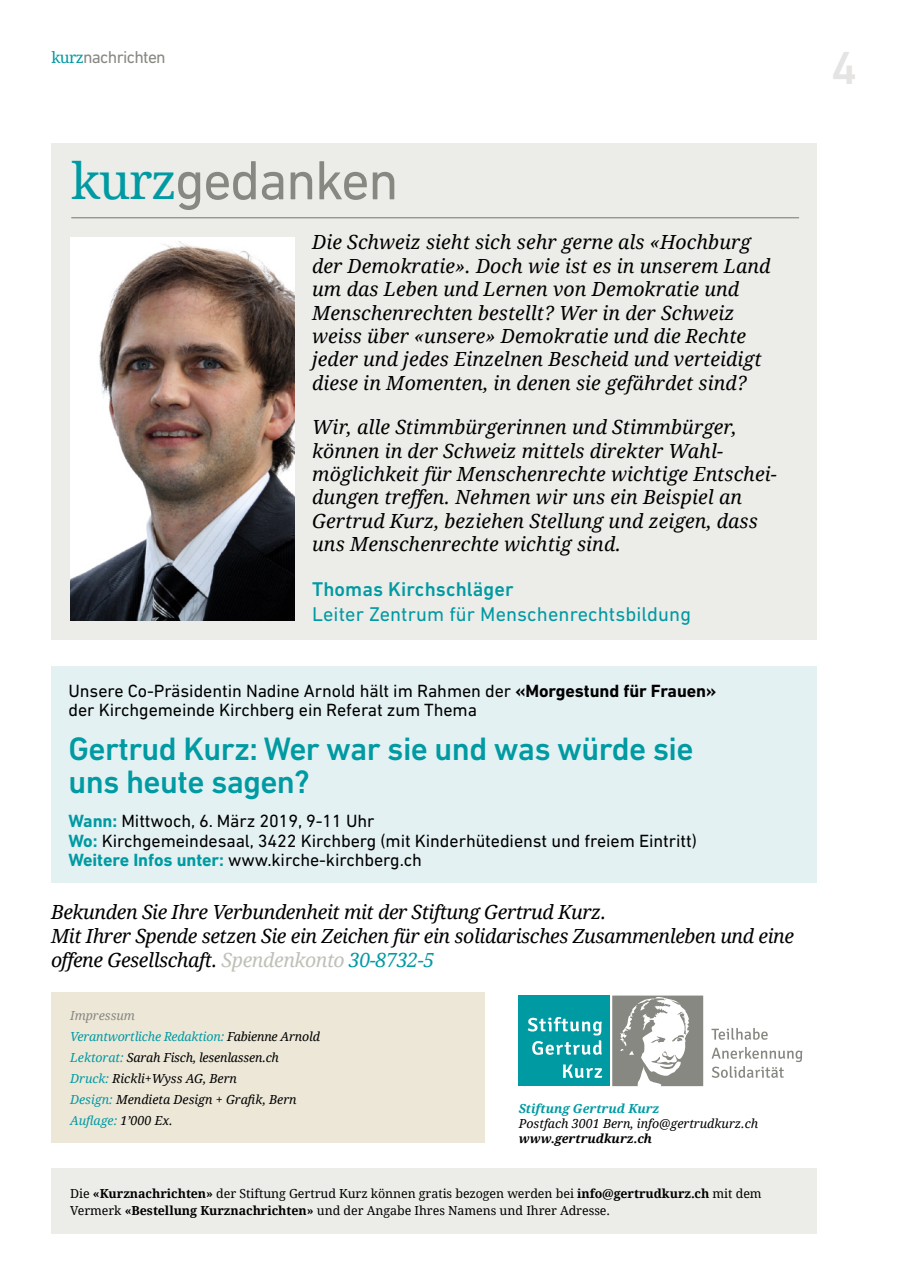
<style>
.page{position:relative;width:910px;height:1280px;background:#fff}
.page>*{position:absolute;margin:0;border:0;box-sizing:border-box;transform-origin:0 0}
.t1{font:56.1px "DIN Next LT Pro";letter-spacing:-.03em;color:#888882}
.t2{font:500 47.25px "DIN Next LT Pro";color:#e5e4e3}
.t3{font:500 33px/33px "DIN Next LT Pro";letter-spacing:-.02em;color:#009aa2}
.t4{font:20.25px "DIN Next LT Pro";letter-spacing:.005em;color:#009aa2}
.t5{font:500 20.25px "DIN Next LT Pro";letter-spacing:.005em;color:#009aa2}
.t6{font:italic 19.5px/23.4px "Droid Serif";letter-spacing:.005em;color:#000}
.t7{font:italic 19.5px/24px "Droid Serif";letter-spacing:-.02em;color:#000}
.t8{font:18px/19.5px "DIN Next LT Pro";letter-spacing:-.005em;color:#000}
.t9{font:17.55px "DIN Next LT Pro";letter-spacing:-.04em;color:#888882}
.t10{font:italic 12.45px/21px "Droid Serif";color:#000}
.t11{font:12.45px/16.5px "Droid Serif";letter-spacing:-.005em;color:#000}
.t12{font:italic 700 12.45px "Droid Serif";color:#009aa2}
.t13{font:italic 700 12.45px "Droid Serif";color:#000}
.s1{font-family:"Droid Serif";font-size:15.6px;color:#009aa2}
.s2{font-family:"Droid Serif";font-size:49.8px;color:#009aa2}
.s3{font-weight:700}
.s4{font-weight:700;color:#009aa2}
.s5{color:#bfc1b7}
.s6{color:#009aa2}
.s7{color:#888882}
</style>
<div class="page">
<div style="left:51px;top:144px;width:765px;height:495px;background:#ecece9"></div>
<hr style="left:71px;top:217px;width:728px;height:1px;background:#888882">
<div style="left:51px;top:992px;width:433px;height:151px;background:#ede7d8"></div>
<div style="left:51px;top:666px;width:765px;height:216px;background:#e4f1f3"></div>
<svg style="left:612px;top:995px;width:91px;height:91px"></svg>
<div style="left:519px;top:995px;width:91px;height:91px;background:#009aa2"></div>
<svg style="left:528px;top:1017px;width:74px;height:38px"></svg>
<svg style="left:563px;top:1064px;width:39px;height:14px"></svg>
<svg style="left:711px;top:1028px;width:57px;height:12px"></svg>
<svg style="left:712px;top:1047px;width:90px;height:31px"></svg>
<img style="left:71px;top:238px;width:223px;height:383px">
<div style="left:51px;top:1168px;width:765px;height:66px;background:#ecece9"></div>
<p class="t9" style="left:51px;top:47px;width:116px"><span class="s1">kurz</span>nachrichten</p>
<h2 class="t2" style="left:831px;top:40px;width:27px">4</h2>
<h1 class="t1" style="left:71px;top:148px;width:329px"><span class="s2">kurz</span>gedanken</h1>
<p class="t6" style="left:312px;top:231px;width:460px">Die Schweiz sieht sich sehr gerne als «Hochburg der Demokratie». Doch wie ist es in unserem Land um das Leben und Lernen von Demokratie und Menschenrechten bestellt? Wer in der Schweiz weiss über «unsere» Demokratie und die Rechte jeder und jedes Einzelnen Bescheid und verteidigt diese in Momenten, in denen sie gefährdet sind?</p>
<p class="t6" style="left:312px;top:416px;width:466px">Wir, alle Stimmbürgerinnen und Stimmbürger, können in der Schweiz mittels direkter Wahl&shy;möglichkeit für Menschenrechte wichtige Entschei&shy;dungen treffen. Nehmen wir uns ein Beispiel an Gertrud Kurz, beziehen Stellung und zeigen, dass uns Menschenrechte wichtig sind.</p>
<p class="t5" style="left:312px;top:578px;width:203px">Thomas Kirchschläger</p>
<p class="t4" style="left:312px;top:602px;width:380px">Leiter Zentrum für Menschenrechtsbildung</p>
<p class="t8" style="left:69px;top:680px;width:649px">Unsere Co-Präsidentin Nadine Arnold hält im Rahmen der <span class="s3">«Morgestund für Frauen» </span>der Kirchgemeinde Kirchberg ein Referat zum Thema</p>
<h3 class="t3" style="left:69px;top:732px;width:626px">Gertrud Kurz: Wer war sie und was würde sie uns heute sagen?</h3>
<p class="t8" style="left:69px;top:811px;width:630px"><span class="s4">Wann:</span> Mittwoch, 6. März 2019, 9-11 Uhr<br><span class="s4">Wo:</span> Kirchgemeindesaal, 3422 Kirchberg (mit Kinderhütedienst und freiem Eintritt)<br><span class="s4">Weitere Infos unter:</span> www.kirche-kirchberg.ch</p>
<p class="t7" style="left:51px;top:900px;width:745px">Bekunden Sie Ihre Verbundenheit mit der Stiftung Gertrud Kurz.<br>Mit Ihrer Spende setzen Sie ein Zeichen für ein solidarisches Zusammenleben und eine offene Gesellschaft. <span class="s5">Spendenkonto</span> <span class="s6">30-8732-5</span></p>
<p class="t10" style="left:70px;top:1005px;width:251px"><span class="s7">Impressum<br></span><span class="s6">Verantwortliche Redaktion:</span> Fabienne Arnold<br><span class="s6">Lektorat:</span> Sarah Fisch, lesenlassen.ch<br><span class="s6">Druck:</span> Rickli+Wyss AG, Bern<br><span class="s6">Design:</span> Mendieta Design + Grafik, Bern<br><span class="s6">Auflage:</span> 1’000 Ex.</p>
<p class="t12" style="left:519px;top:1101px;width:142px">Stiftung Gertrud Kurz</p>
<p class="t10" style="left:519px;top:1113px;width:241px">Postfach 3001 Bern, info@gertrudkurz.ch</p>
<p class="t13" style="left:519px;top:1131px;width:135px">www.gertrudkurz.ch</p>
<p class="t11" style="left:70px;top:1185px;width:693px">Die <span class="s3">«Kurznachrichten»</span> der Stiftung Gertrud Kurz können gratis bezogen werden bei <span class="s3">info@gertrudkurz.ch</span> mit dem<br>Vermerk <span class="s3">«Bestellung Kurznachrichten»</span> und der Angabe Ihres Namens und Ihrer Adresse.</p>
</div>
